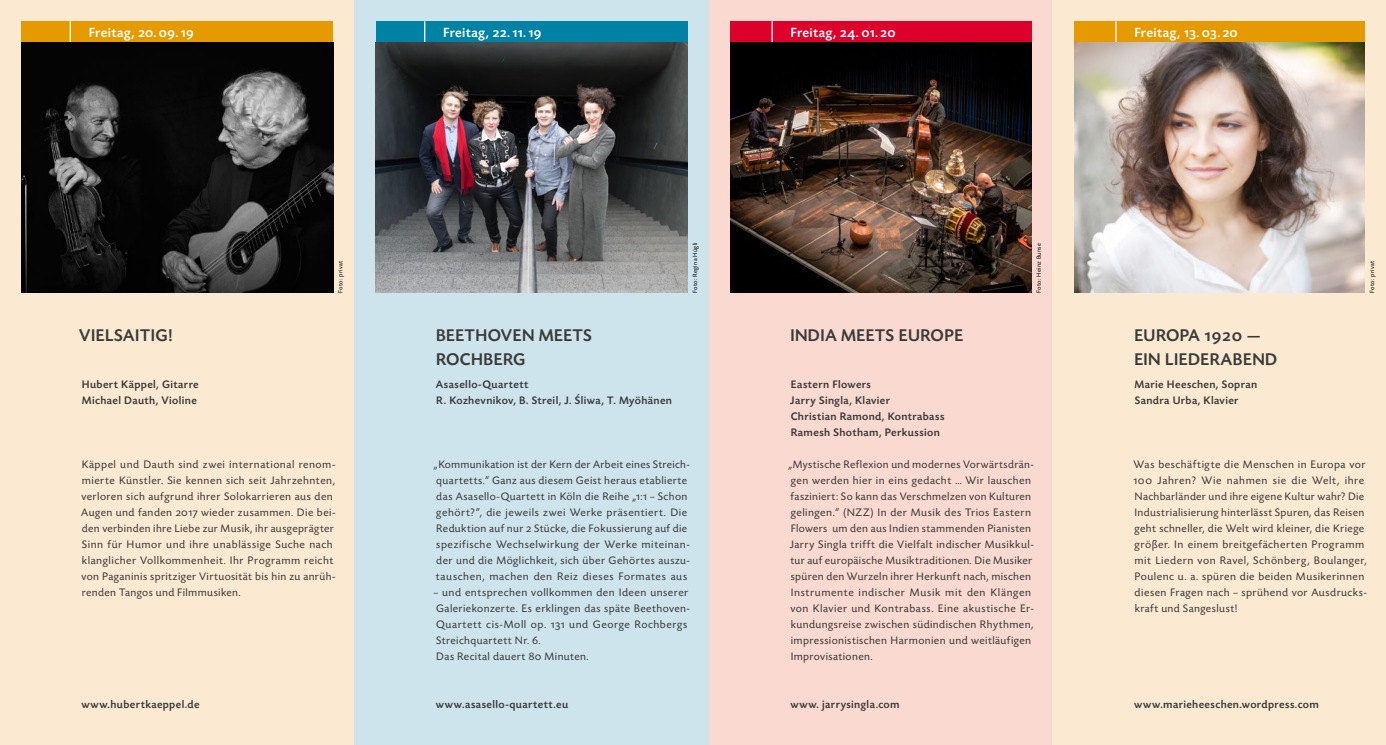
<style>
.page{position:relative;width:1386px;height:745px;background:#fff}
.page>*{position:absolute;margin:0;border:0;box-sizing:border-box;transform-origin:0 0}
.t1{font:500 17.5px/23.9px "Today Sans Now Pro";letter-spacing:.06em;color:#3a3a39}
.t2{font:500 13.75px "Today Sans Now Pro";letter-spacing:.035em;color:#fff}
.t3{font:11.25px/16px "Today Sans Now Pro";letter-spacing:.04em;color:#3a3a39}
.t4{font:500 11.25px/16px "Today Sans Now Pro";letter-spacing:.055em;color:#3a3a39}
.t5{font:6.25px "Today Sans Now Pro";letter-spacing:.045em;color:#000}
</style>
<div class="page">
<div style="left:0;top:0;width:354px;height:744px;background:#fbead1"></div>
<div style="left:354px;top:0;width:355px;height:744px;background:#cee4ed"></div>
<div style="left:709px;top:0;width:343px;height:744px;background:#f9d9d0"></div>
<div style="left:1052px;top:0;width:333px;height:744px;background:#fbead1"></div>
<div style="left:21px;top:21px;width:312px;height:22px;background:#e49a00"></div>
<div style="left:376px;top:21px;width:311px;height:22px;background:#0082a4"></div>
<div style="left:730px;top:21px;width:301px;height:22px;background:#dd002c"></div>
<div style="left:1074px;top:21px;width:290px;height:22px;background:#e49a00"></div>
<svg style="left:70px;top:21px;width:1px;height:22px"></svg>
<svg style="left:424px;top:21px;width:1px;height:22px"></svg>
<svg style="left:771px;top:21px;width:1px;height:22px"></svg>
<svg style="left:1115px;top:21px;width:1px;height:22px"></svg>
<img style="left:21px;top:43px;width:312px;height:249px">
<img style="left:376px;top:43px;width:311px;height:249px">
<img style="left:730px;top:43px;width:301px;height:249px">
<img style="left:1074px;top:43px;width:290px;height:249px">
<p class="t2" style="left:89px;top:25px;width:106px">Freitag, 20. 09.19</p>
<h1 class="t1" style="left:79px;top:323px;width:94px">VIELSAITIG!</h1>
<p class="t4" style="left:82px;top:376px;width:118px">Hubert Käppel, Gitarre<br>Michael Dauth, Violine</p>
<p class="t5" style="left:337px;top:292px;width:33px;rotate:-90deg">Foto: privat</p>
<p class="t3" style="left:81px;top:456px;width:256px">Käppel und Dauth sind zwei international renom&shy;mierte Künstler. Sie kennen sich seit Jahrzehnten, verloren sich aufgrund ihrer Solokarrieren aus den Augen und fanden 2017 wieder zusammen. Die bei&shy;den verbinden ihre Liebe zur Musik, ihr ausgeprägter Sinn für Humor und ihre unablässige Suche nach klanglicher Vollkommenheit. Ihr Programm reicht von Paganinis spritziger Virtuosität bis hin zu anrüh&shy;renden Tangos und Filmmusiken.</p>
<p class="t4" style="left:81px;top:695px;width:120px">www.hubertkaeppel.de</p>
<p class="t2" style="left:443px;top:25px;width:100px">Freitag, 22.11.19</p>
<p class="t2" style="left:790px;top:25px;width:106px">Freitag, 24. 01. 20</p>
<p class="t5" style="left:691px;top:292px;width:52px;rotate:-90deg">Foto: Regina Hügli</p>
<p class="t5" style="left:1035px;top:292px;width:51px;rotate:-90deg">Foto: Heinz Bunse</p>
<h1 class="t1" style="left:436px;top:323px;width:157px">BEETHOVEN MEETS<br>ROCHBERG</h1>
<p class="t4" style="left:436px;top:376px;width:238px">Asasello-Quartett<br>R. Kozhevnikov, B. Streil, J. Śliwa, T. Myöhänen</p>
<p class="t3" style="left:434px;top:456px;width:258px">„Kommunikation ist der Kern der Arbeit eines Streich&shy;quartetts.“ Ganz aus diesem Geist heraus etablierte das Asasello-Quartett in Köln die Reihe „1:1 – Schon gehört?“, die jeweils zwei Werke präsentiert. Die Reduktion auf nur 2 Stücke, die Fokussierung auf die spezifische Wechselwirkung der Werke miteinan&shy;der und die Möglichkeit, sich über Gehörtes auszu&shy;tauschen, machen den Reiz dieses Formates aus</p>
<p class="t3" style="left:434px;top:584px;width:258px">– und entsprechen vollkommen den Ideen unserer Galeriekonzerte. Es erklingen das späte Beethoven-Quartett cis-Moll op. 131 und George Rochbergs Streichquartett Nr. 6.<br>Das Recital dauert 80 Minuten.</p>
<p class="t4" style="left:436px;top:695px;width:133px">www.asasello-quartett.eu</p>
<h1 class="t1" style="left:791px;top:323px;width:174px">INDIA MEETS EUROPE</h1>
<p class="t4" style="left:790px;top:376px;width:156px">Eastern Flowers<br>Jarry Singla, Klavier<br>Christian Ramond, Kontrabass<br>Ramesh Shotham, Perkussion</p>
<p class="t3" style="left:788px;top:456px;width:247px">„Mystische Reflexion und modernes Vorwärtsdrän&shy;gen werden hier in eins gedacht … Wir lauschen fasziniert: So kann das Verschmelzen von Kulturen gelingen.“ (NZZ) In der Musik des Trios Eastern Flowers um den aus Indien stammenden Pianisten Jarry Singla trifft die Vielfalt indischer Musikkul&shy;tur auf europäische Musiktraditionen. Die Musiker spüren den Wurzeln ihrer Herkunft nach, mischen Instrumente indischer Musik mit den Klängen von Klavier und Kontrabass. Eine akustische Er&shy;kundungsreise zwischen südindischen Rhythmen, impressionistischen Harmonien und weitläufigen Improvisationen.</p>
<p class="t4" style="left:790px;top:695px;width:111px">www. jarrysingla.com</p>
<p class="t2" style="left:1134px;top:25px;width:105px">Freitag, 13. 03. 20</p>
<h1 class="t1" style="left:1134px;top:323px;width:144px">EUROPA 1920 —<br>EIN LIEDERABEND</h1>
<p class="t4" style="left:1134px;top:376px;width:124px">Marie Heeschen, Sopran<br>Sandra Urba, Klavier</p>
<p class="t5" style="left:1368px;top:292px;width:33px;rotate:-90deg">Foto: privat</p>
<p class="t3" style="left:1133px;top:456px;width:235px">Was beschäftigte die Menschen in Europa vor 100 Jahren? Wie nahmen sie die Welt, ihre Nachbarländer und ihre eigene Kultur wahr? Die Industrialisierung hinterlässt Spuren, das Reisen geht schneller, die Welt wird kleiner, die Kriege größer. In einem breitgefächerten Programm mit Liedern von Ravel, Schönberg, Boulanger, Poulenc u. a. spüren die beiden Musikerinnen diesen Fragen nach – sprühend vor Ausdrucks&shy;kraft und Sangeslust!</p>
<p class="t4" style="left:1134px;top:695px;width:186px">www.marieheeschen.wordpress.com</p>
</div>
